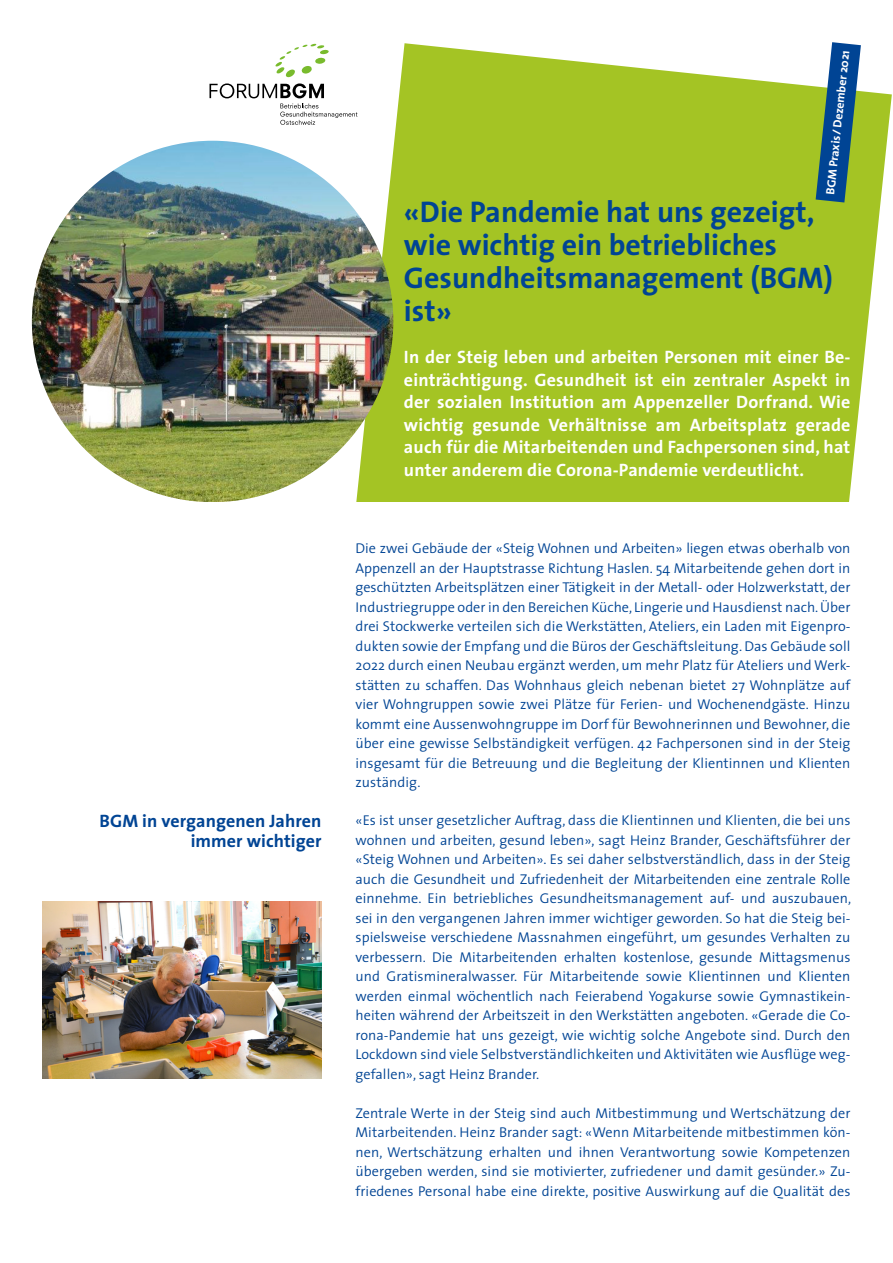
<style>
.page{position:relative;width:893px;height:1263px;background:#fff}
.page>*{position:absolute;margin:0;border:0;box-sizing:border-box;transform-origin:0 0}
.t1{font:700 30px/33px "The Sans";color:#004494}
.t2{font:700 18px/22.5px "The Sans";letter-spacing:.01em;color:#fff;text-align:justify}
.t3{font:700 18px/19.5px "The Sans";letter-spacing:.005em;color:#004494;text-align:right}
.t4{font:300 14.25px/19.5px "The Sans";letter-spacing:.005em;color:#004494;text-align:justify}
.t5{font:700 12px "The Sans";color:#fff}
</style>
<div class="page">
<svg style="left:275px;top:44px;width:54px;height:33px"></svg>
<svg style="left:209px;top:83px;width:115px;height:15px"></svg>
<svg style="left:280px;top:104px;width:76px;height:21px"></svg>
<svg style="left:356px;top:43px;width:536px;height:459px;background:#aeca3d"></svg>
<img style="left:32px;top:141px;width:361px;height:361px;border-radius:181px">
<svg style="left:816px;top:42px;width:45px;height:160px;background:#457982"></svg>
<img style="left:43px;top:901px;width:278px;height:177px">
<p class="t3" style="left:100px;top:811px;width:223px">BGM in vergangenen Jahren immer wichtiger</p>
<p class="t5" style="left:820px;top:193px;width:146px;rotate:-84deg">BGM Praxis /Dezember 2021</p>
<h1 class="t1" style="left:404px;top:194px;width:430px">«Die Pandemie hat uns gezeigt, wie wichtig ein betriebliches<br>Gesundheitsmanagement (BGM) ist»</h1>
<p class="t2" style="left:404px;top:345px;width:448px">In der Steig leben und arbeiten Personen mit einer Be&shy;einträchtigung. Gesundheit ist ein zentraler Aspekt in der sozialen Institution am Appenzeller Dorfrand. Wie wichtig gesunde Verhältnisse am Arbeitsplatz gerade auch für die Mitarbeitenden und Fachpersonen sind, hat unter anderem die Corona-Pandemie verdeutlicht.</p>
<p class="t4" style="left:355px;top:538px;width:496px">Die zwei Gebäude der «Steig Wohnen und Arbeiten» liegen etwas oberhalb von Appenzell an der Hauptstrasse Richtung Haslen. 54 Mitarbeitende gehen dort in geschützten Arbeitsplätzen einer Tätigkeit in der Metall- oder Holzwerkstatt, der Industriegruppe oder in den Bereichen Küche, Lingerie und Hausdienst nach. Über drei Stockwerke verteilen sich die Werkstätten, Ateliers, ein Laden mit Eigenpro&shy;dukten sowie der Empfang und die Büros der Geschäftsleitung. Das Gebäude soll 2022 durch einen Neubau ergänzt werden, um mehr Platz für Ateliers und Werk&shy;stätten zu schaffen. Das Wohnhaus gleich nebenan bietet 27 Wohnplätze auf vier Wohngruppen sowie zwei Plätze für Ferien- und Wochenendgäste. Hinzu kommt eine Aussenwohngruppe im Dorf für Bewohnerinnen und Bewohner, die über eine gewisse Selbständigkeit verfügen. 42 Fachpersonen sind in der Steig insgesamt für die Betreuung und die Begleitung der Klientinnen und Klienten zuständig.</p>
<p class="t4" style="left:355px;top:810px;width:497px">«Es ist unser gesetzlicher Auftrag, dass die Klientinnen und Klienten, die bei uns wohnen und arbeiten, gesund leben», sagt Heinz Brander, Geschäftsführer der «Steig Wohnen und Arbeiten». Es sei daher selbstverständlich, dass in der Steig auch die Gesundheit und Zufriedenheit der Mitarbeitenden eine zentrale Rolle einnehme. Ein betriebliches Gesundheitsmanagement auf- und auszubauen, sei in den vergangenen Jahren immer wichtiger geworden. So hat die Steig bei&shy;spielsweise verschiedene Massnahmen eingeführt, um gesundes Verhalten zu verbessern. Die Mitarbeitenden erhalten kostenlose, gesunde Mittagsmenus und Gratismineralwasser. Für Mitarbeitende sowie Klientinnen und Klienten werden einmal wöchentlich nach Feierabend Yogakurse sowie Gymnastikein&shy;heiten während der Arbeitszeit in den Werkstätten angeboten. «Gerade die Co&shy;rona-Pandemie hat uns gezeigt, wie wichtig solche Angebote sind. Durch den Lockdown sind viele Selbstverständlichkeiten und Aktivitäten wie Ausflüge weg&shy;gefallen», sagt Heinz Brander.</p>
<p class="t4" style="left:355px;top:1103px;width:496px">Zentrale Werte in der Steig sind auch Mitbestimmung und Wertschätzung der Mitarbeitenden. Heinz Brander sagt: «Wenn Mitarbeitende mitbestimmen kön&shy;nen, Wertschätzung erhalten und ihnen Verantwortung sowie Kompetenzen übergeben werden, sind sie motivierter, zufriedener und damit gesünder.» Zu&shy;friedenes Personal habe eine direkte, positive Auswirkung auf die Qualität des</p>
</div>
